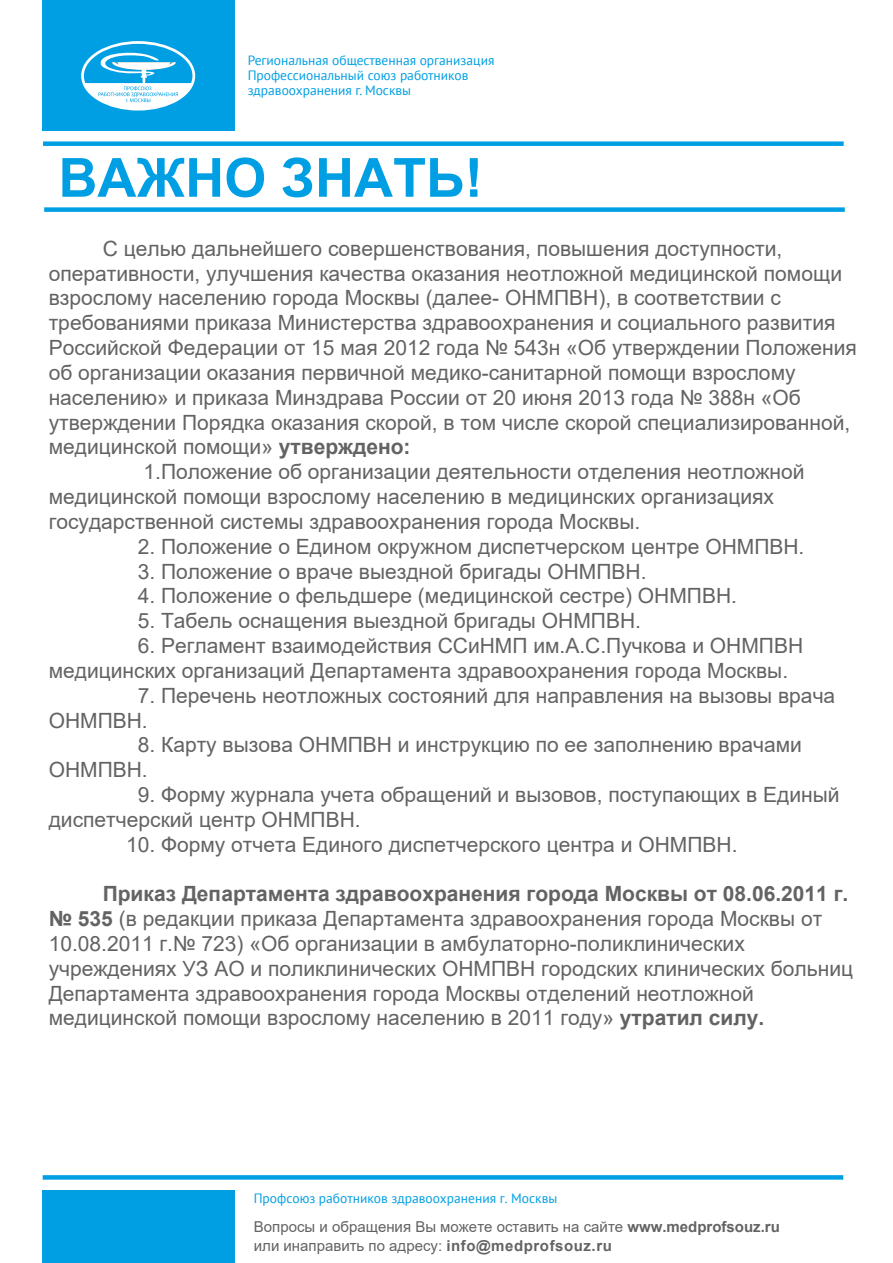
<style>
.page{position:relative;width:893px;height:1263px;background:#fff}
.page>*{position:absolute;margin:0;border:0;box-sizing:border-box;transform-origin:0 0}
.t1{font:700 54px "Arial";color:#009fe3}
.t2{font:21px/24.8px "Arial";color:#646363}
.t3{font:15px/18.3px "Arial";color:#646363}
.t4{font:13.5px/15px "PT Sans";color:#009fe3}
.s1{font-weight:700}
</style>
<div class="page">
<div style="left:43px;top:0;width:192px;height:131px;background:#009fe3"></div>
<div style="left:43px;top:1191px;width:192px;height:72px;background:#009fe3"></div>
<svg style="left:81px;top:41px;width:114px;height:70px"></svg>
<div style="left:44px;top:207px;width:801px;height:5px;background:#009fe3"></div>
<div style="left:43px;top:1175px;width:800px;height:5px;background:#009fe3"></div>
<div style="left:43px;top:141px;width:801px;height:5px;background:#009fe3"></div>
<p class="t4" style="left:248px;top:53px;width:248px">Региональная общественная организация<br>Профессиональный союз работников здравоохранения г. Москвы</p>
<h1 class="t1" style="left:58px;top:140px;width:426px">ВАЖНО ЗНАТЬ!</h1>
<p class="t2" style="left:103px;top:236px;width:681px">С целью дальнейшего совершенствования, повышения доступности,</p>
<p class="t2" style="left:49px;top:261px;width:795px">оперативности, улучшения качества оказания неотложной медицинской помощи</p>
<p class="t2" style="left:49px;top:286px;width:734px">взрослому населению города Москвы (далее- ОНМПВН), в соответствии с</p>
<p class="t2" style="left:49px;top:310px;width:788px">требованиями приказа Министерства здравоохранения и социального развития</p>
<p class="t2" style="left:49px;top:335px;width:810px">Российской Федерации от 15 мая 2012 года № 543н «Об утверждении Положения</p>
<p class="t2" style="left:49px;top:360px;width:748px">об организации оказания первичной медико-санитарной помощи взрослому</p>
<p class="t2" style="left:49px;top:385px;width:754px">населению» и приказа Минздрава России от 20 июня 2013 года № 388н «Об</p>
<p class="t2" style="left:49px;top:410px;width:803px">утверждении Порядка оказания скорой, в том числе скорой специализированной,</p>
<p class="t2" style="left:49px;top:434px;width:363px">медицинской помощи» <span class="s1">утверждено:</span></p>
<p class="t2" style="left:144px;top:459px;width:662px">1.Положение об организации деятельности отделения неотложной</p>
<p class="t2" style="left:49px;top:484px;width:727px">медицинской помощи взрослому населению в медицинских организациях</p>
<p class="t2" style="left:49px;top:509px;width:593px">государственной системы здравоохранения города Москвы.</p>
<p class="t2" style="left:138px;top:534px;width:668px">2. Положение о Едином окружном диспетчерском центре ОНМПВН.</p>
<p class="t2" style="left:138px;top:559px;width:510px">3. Положение о враче выездной бригады ОНМПВН.</p>
<p class="t2" style="left:138px;top:583px;width:601px">4. Положение о фельдшере (медицинской сестре) ОНМПВН.</p>
<p class="t2" style="left:138px;top:608px;width:505px">5. Табель оснащения выездной бригады ОНМПВН.</p>
<p class="t2" style="left:49px;top:633px;width:756px;text-indent:89px">6. Регламент взаимодействия ССиНМП им.А.С.Пучкова и ОНМПВН медицинских организаций Департамента здравоохранения города Москвы.</p>
<p class="t2" style="left:49px;top:683px;width:788px;text-indent:89px">7. Перечень неотложных состояний для направления на вызовы врача<br>ОНМПВН.</p>
<p class="t2" style="left:49px;top:732px;width:755px;text-indent:89px">8. Карту вызова ОНМПВН и инструкцию по ее заполнению врачами<br>ОНМПВН.</p>
<p class="t2" style="left:49px;top:782px;width:792px;text-indent:89px">9. Форму журнала учета обращений и вызовов, поступающих в Единый диспетчерский центр ОНМПВН.</p>
<p class="t2" style="left:126px;top:832px;width:613px">10. Форму отчета Единого диспетчерского центра и ОНМПВН.</p>
<p class="t2" style="left:49px;top:881px;width:806px;text-indent:54px"><span class="s1">Приказ Департамента здравоохранения города Москвы от 08.06.2011 г. № 535</span> (в редакции приказа Департамента здравоохранения города Москвы от 10.08.2011 г.№ 723) «Об организации в амбулаторно-поликлинических учреждениях УЗ АО и поликлинических ОНМПВН городских клинических больниц Департамента здравоохранения города Москвы отделений неотложной медицинской помощи взрослому населению в 2011 году» <span class="s1">утратил силу.</span></p>
<p class="t4" style="left:254px;top:1191px;width:305px">Профсоюз работников здравоохранения г. Москвы</p>
<p class="t3" style="left:254px;top:1218px;width:527px">Вопросы и обращения Вы можете оставить на сайте <span class="s1">www.medprofsouz.ru </span>или инаправить по адресу: <span class="s1">info@medprofsouz.ru</span></p>
</div>
